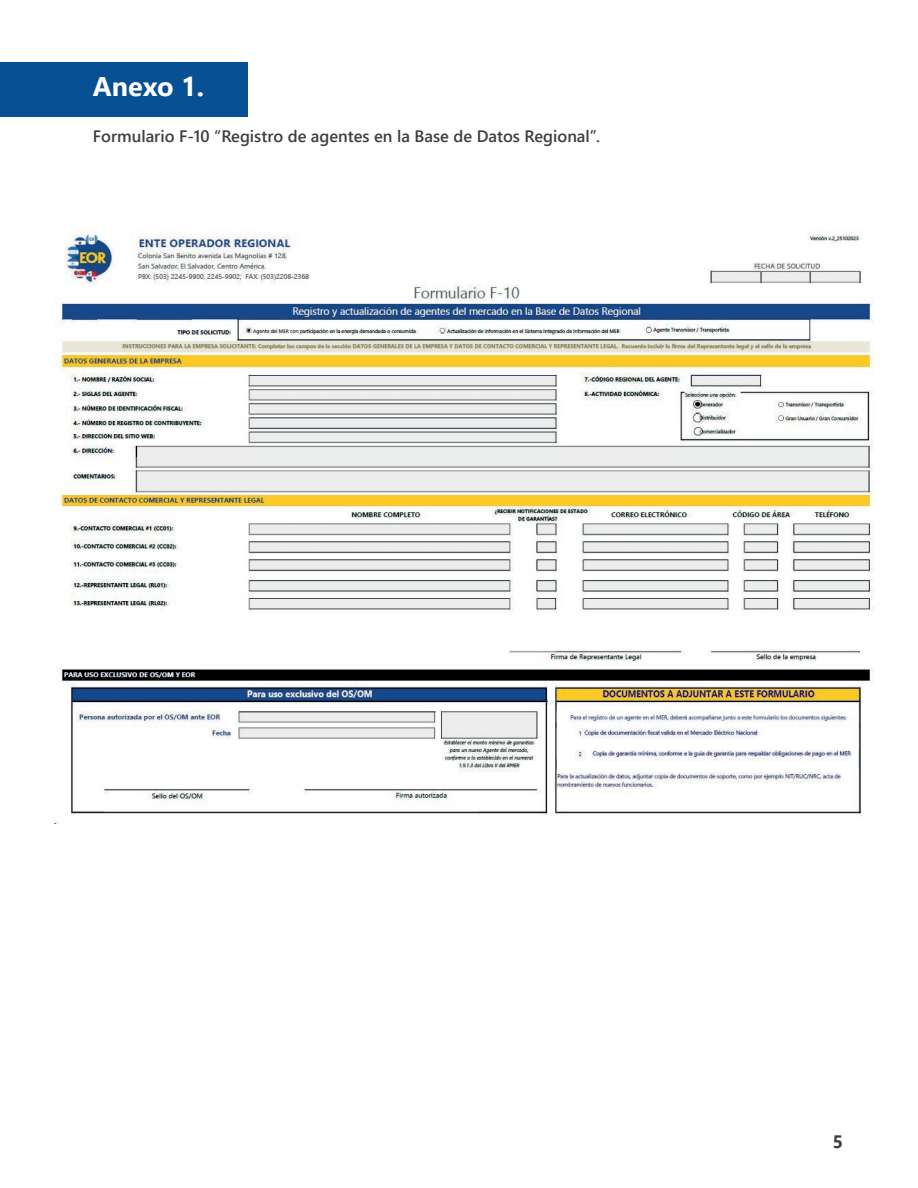
<style>
.page{position:relative;width:918px;height:1188px;background:#fff}
.page>*{position:absolute;margin:0;border:0;box-sizing:border-box;transform-origin:0 0}
.t1{font:700 27px "Segoe UI";color:#fff}
.t2{font:700 18px "Segoe UI";color:#3e3e3f}
.t3{font:600 16.5px "Segoe UI";color:#3e3e3f}
</style>
<div class="page">
<div style="left:0;top:62px;width:248px;height:54px;background:#065093"></div>
<img style="left:55px;top:229px;width:819px;height:595px">
<h1 class="t1" style="left:93px;top:61px;width:113px">Anexo 1.</h1>
<p class="t3" style="left:93px;top:120px;width:509px">Formulario F-10 “Registro de agentes en la Base de Datos Regional”.</p>
<p class="t2" style="left:833px;top:1124px;width:12px">5</p>
</div>
